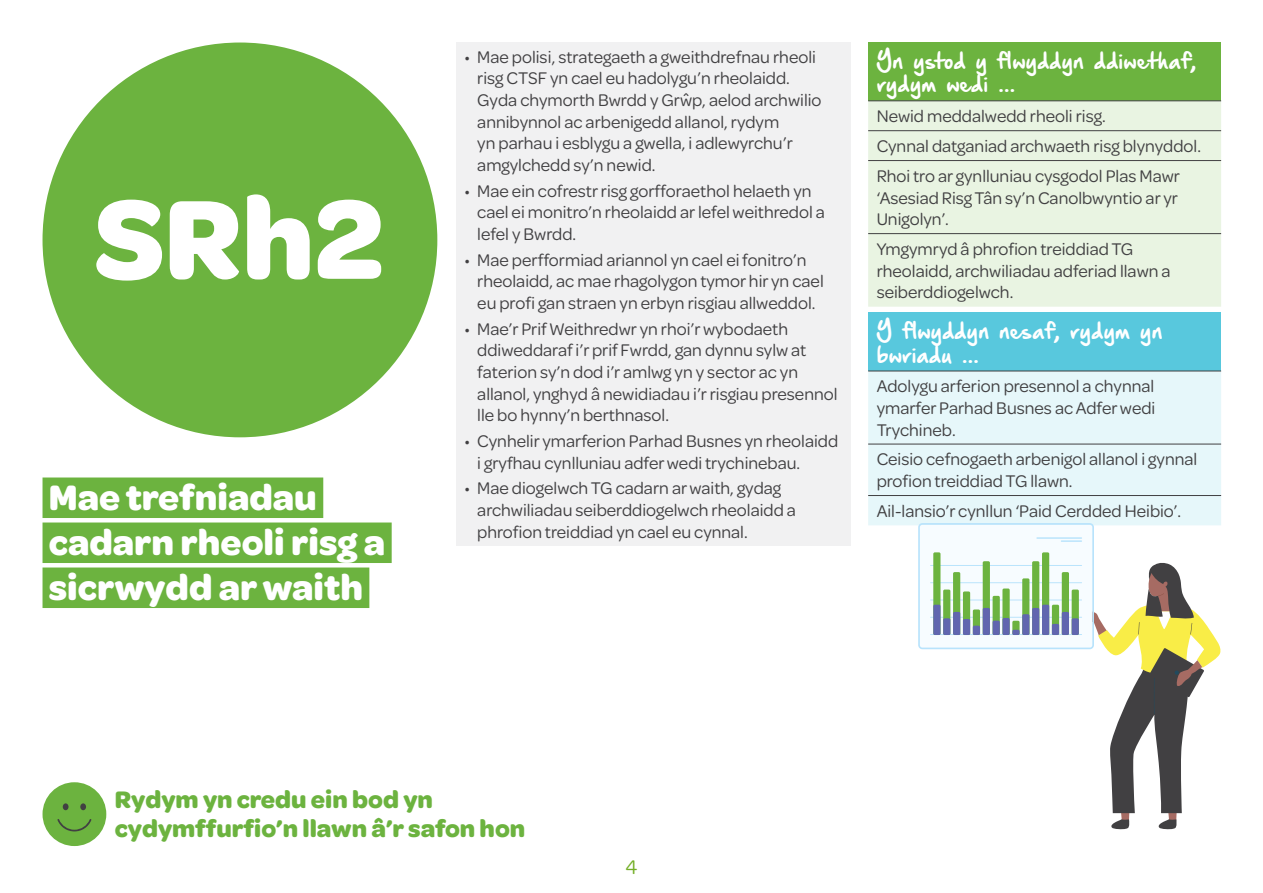
<style>
.page{position:relative;width:1263px;height:893px;background:#fff}
.page>*{position:absolute;margin:0;border:0;box-sizing:border-box;transform-origin:0 0}
.t1{font:700 120px "Omnes";color:#fff}
.t2{font:700 37.5px/45px "Omnes";color:#fff}
.t3{font:700 25.5px/28.5px "Omnes";color:#6cb33f}
.t4{font:21px "Omnes";color:#74af27}
.t5{font:19.5px/23.4px "Hand Of Sean Demo";color:#fff}
.t6{font:18px/21.6px "Omnes";color:#414042}
</style>
<div class="page">
<div style="left:456px;top:43px;width:395px;height:503px;background:#f1f1f2"></div>
<div style="left:868px;top:43px;width:353px;height:58px;background:#6cb33f"></div>
<div style="left:868px;top:101px;width:353px;height:206px;background:#e9f4e2"></div>
<hr style="left:868px;top:100px;width:353px;height:1px;background:#414042">
<hr style="left:868px;top:130px;width:353px;height:1px;background:#414042">
<hr style="left:868px;top:160px;width:353px;height:1px;background:#414042">
<hr style="left:868px;top:233px;width:353px;height:1px;background:#414042">
<div style="left:868px;top:313px;width:353px;height:58px;background:#58c8dd"></div>
<div style="left:868px;top:372px;width:353px;height:153px;background:#e6f7fa"></div>
<hr style="left:868px;top:371px;width:353px;height:1px;background:#414042">
<hr style="left:868px;top:444px;width:353px;height:1px;background:#414042">
<hr style="left:868px;top:495px;width:353px;height:1px;background:#414042">
<div style="left:43px;top:43px;width:394px;height:394px;background:#6cb33f;border-radius:50%"></div>
<div style="left:43px;top:477px;width:280px;height:41px;background:#6cb33f"></div>
<div style="left:43px;top:522px;width:349px;height:41px;background:#6cb33f"></div>
<div style="left:43px;top:567px;width:326px;height:41px;background:#6cb33f"></div>
<svg style="left:918px;top:523px;width:303px;height:306px"></svg>
<div style="left:1002px;top:618px;width:8px;height:17px;background:#6166af;border-radius:2px"></div>
<div style="left:992px;top:621px;width:8px;height:14px;background:#6166af;border-radius:2px"></div>
<div style="left:983px;top:608px;width:7px;height:27px;background:#6166af;border-radius:2px"></div>
<div style="left:973px;top:626px;width:7px;height:9px;background:#6166af;border-radius:2px"></div>
<div style="left:963px;top:619px;width:7px;height:16px;background:#6166af;border-radius:2px"></div>
<div style="left:953px;top:612px;width:7px;height:23px;background:#6166af;border-radius:2px"></div>
<div style="left:943px;top:618px;width:7px;height:17px;background:#6166af;border-radius:2px"></div>
<div style="left:933px;top:605px;width:7px;height:30px;background:#6166af;border-radius:2px"></div>
<hr style="left:1036px;top:537px;width:46px;height:2px;background:#b8e3fc">
<hr style="left:1061px;top:540px;width:21px;height:2px;background:#b8e3fc">
<div style="left:43px;top:782px;width:63px;height:64px;background:#6cb33f;border-radius:50%"></div>
<svg style="left:57px;top:819px;width:34px;height:12px"></svg>
<div style="left:80px;top:803px;width:6px;height:7px;background:#414042;border-radius:50%"></div>
<div style="left:63px;top:803px;width:6px;height:7px;background:#414042;border-radius:50%"></div>
<h1 class="t1" style="left:94px;top:154px;width:291px">SRh2</h1>
<h2 class="t2" style="left:49px;top:472px;width:338px">Mae trefniadau cadarn rheoli risg a sicrwydd ar waith</h2>
<p class="t6" style="left:477px;top:45px;width:346px;text-indent:-13px">• Mae polisi, strategaeth a gweithdrefnau rheoli risg CTSF yn cael eu hadolygu’n rheolaidd.<br>Gyda chymorth Bwrdd y Grŵp, aelod archwilio annibynnol ac arbenigedd allanol, rydym<br>yn parhau i esblygu a gwella, i adlewyrchu’r amgylchedd sy’n newid.</p>
<p class="t6" style="left:477px;top:179px;width:349px;text-indent:-13px">• Mae ein cofrestr risg gorfforaethol helaeth yn cael ei monitro’n rheolaidd ar lefel weithredol a lefel y Bwrdd.</p>
<p class="t6" style="left:477px;top:248px;width:348px;text-indent:-13px">• Mae perfformiad ariannol yn cael ei fonitro’n rheolaidd, ac mae rhagolygon tymor hir yn cael eu profi gan straen yn erbyn risgiau allweddol.</p>
<p class="t6" style="left:477px;top:317px;width:362px;text-indent:-13px">• Mae’r Prif Weithredwr yn rhoi’r wybodaeth ddiweddaraf i’r prif Fwrdd, gan dynnu sylw at faterion sy’n dod i’r amlwg yn y sector ac yn allanol, ynghyd â newidiadau i’r risgiau presennol lle bo hynny’n berthnasol.</p>
<p class="t6" style="left:477px;top:429px;width:362px;text-indent:-13px">• Cynhelir ymarferion Parhad Busnes yn rheolaidd i gryfhau cynlluniau adfer wedi trychinebau.</p>
<p class="t6" style="left:477px;top:477px;width:320px;text-indent:-13px">• Mae diogelwch TG cadarn ar waith, gydag archwiliadau seiberddiogelwch rheolaidd a phrofion treiddiad yn cael eu cynnal.</p>
<p class="t5" style="left:877px;top:51px;width:322px">Yn ystod y flwyddyn ddiwethaf, rydym wedi ...</p>
<p class="t6" style="left:877px;top:100px;width:326px;line-height:29.8px">Newid meddalwedd rheoli risg.<br>Cynnal datganiad archwaeth risg blynyddol.<br>Rhoi tro ar gynlluniau cysgodol Plas Mawr</p>
<p class="t6" style="left:877px;top:186px;width:303px">‘Asesiad Risg Tân sy’n Canolbwyntio ar yr<br>Unigolyn’.</p>
<p class="t6" style="left:877px;top:237px;width:295px">Ymgymryd â phrofion treiddiad TG rheolaidd, archwiliadau adferiad llawn a seiberddiogelwch.</p>
<p class="t5" style="left:877px;top:321px;width:288px">Y flwyddyn nesaf, rydym yn bwriadu ...</p>
<p class="t6" style="left:877px;top:375px;width:280px;text-align:justify">Adolygu arferion presennol a chynnal ymarfer Parhad Busnes ac Adfer wedi Trychineb.</p>
<p class="t6" style="left:877px;top:448px;width:322px">Ceisio cefnogaeth arbenigol allanol i gynnal profion treiddiad TG llawn.</p>
<p class="t6" style="left:877px;top:499px;width:306px">Ail-lansio’r cynllun ‘Paid Cerdded Heibio’.</p>
<h3 class="t3" style="left:115px;top:784px;width:412px">Rydym yn credu ein bod yn cydymffurfio’n llawn â’r safon hon</h3>
<p class="t4" style="left:625px;top:853px;width:13px">4</p>
</div>
